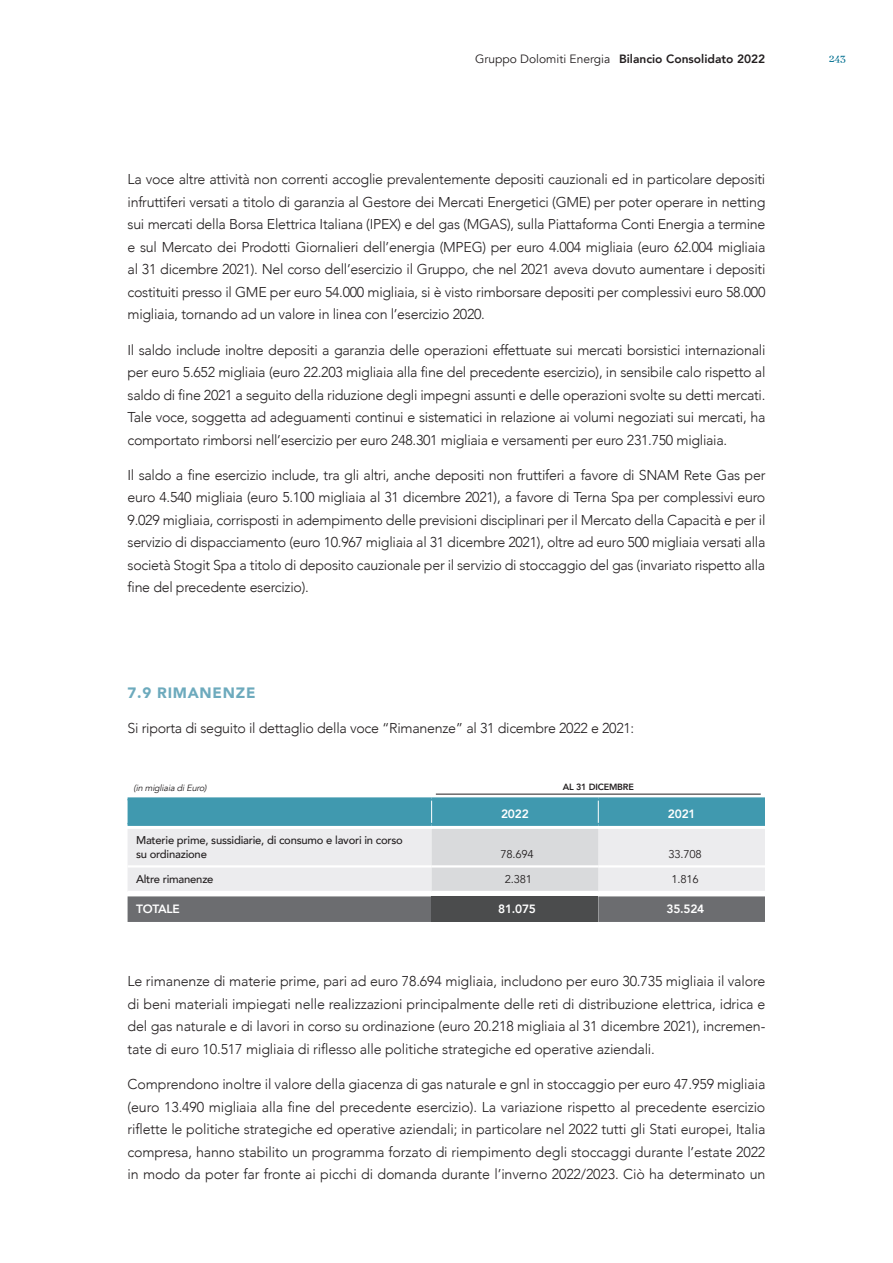
<style>
.page{position:relative;width:893px;height:1263px;background:#fff}
.page>*{position:absolute;margin:0;border:0;box-sizing:border-box;transform-origin:0 0}
.t1{font:900 15px "Avenir";letter-spacing:.05em;color:#6daabd}
.t2{font:300 14.25px/22.5px "Avenir";letter-spacing:-.02em;color:#231f20;text-align:justify}
.t3{font:800 12px "Avenir";color:#231f20}
.t4{font:800 12px "Avenir";letter-spacing:-.02em;color:#fff}
.t5{font:500 12px "Abhaya Libre";color:#006f90}
.t6{font:500 11.25px/13.5px "Avenir";letter-spacing:-.02em;color:#231f20}
.t7{font:11.25px "Avenir";letter-spacing:-.02em;color:#231f20}
.t8{font:italic 9px "Avenir";color:#231f20}
.t9{font:800 9px "Avenir";letter-spacing:-.02em;color:#231f20}
.s1{font-weight:400}
</style>
<div class="page">
<svg style="left:128px;top:800px;width:637px;height:122px;background:#a9bbc1"></svg>
<hr style="left:128px;top:865px;width:304px;height:2px;background:#fff">
<hr style="left:432px;top:865px;width:166px;height:2px;background:#fff">
<hr style="left:598px;top:865px;width:167px;height:2px;background:#fff">
<hr style="left:128px;top:891px;width:304px;height:2px;background:#fff">
<hr style="left:432px;top:891px;width:166px;height:2px;background:#fff">
<hr style="left:598px;top:891px;width:167px;height:2px;background:#fff">
<hr style="left:128px;top:797px;width:304px;height:3px;background:#4099af">
<hr style="left:432px;top:797px;width:166px;height:3px;background:#4099af">
<hr style="left:598px;top:797px;width:167px;height:3px;background:#4099af">
<hr style="left:128px;top:823px;width:304px;height:3px;background:#4099af">
<hr style="left:598px;top:823px;width:167px;height:3px;background:#4099af">
<hr style="left:432px;top:823px;width:166px;height:3px;background:#4099af">
<hr style="left:436px;top:794px;width:325px;height:1px;background:#231f20">
<p class="t3" style="left:475px;top:48px;width:292px"><span class="s1">Gruppo Dolomiti Energia</span> Bilancio Consolidato 2022</p>
<p class="t5" style="left:829px;top:52px;width:19px">243</p>
<p class="t2" style="left:128px;top:168px;width:639px">La voce altre attività non correnti accoglie prevalentemente depositi cauzionali ed in particolare depositi infruttiferi versati a titolo di garanzia al Gestore dei Mercati Energetici (GME) per poter operare in netting sui mercati della Borsa Elettrica Italiana (IPEX) e del gas (MGAS), sulla Piattaforma Conti Energia a termine e sul Mercato dei Prodotti Giornalieri dell’energia (MPEG) per euro 4.004 migliaia (euro 62.004 migliaia al 31 dicembre 2021). Nel corso dell’esercizio il Gruppo, che nel 2021 aveva dovuto aumentare i depositi costituiti presso il GME per euro 54.000 migliaia, si è visto rimborsare depositi per complessivi euro 58.000 migliaia, tornando ad un valore in linea con l’esercizio 2020.</p>
<p class="t2" style="left:128px;top:338px;width:639px">Il saldo include inoltre depositi a garanzia delle operazioni effettuate sui mercati borsistici internazionali per euro 5.652 migliaia (euro 22.203 migliaia alla fine del precedente esercizio), in sensibile calo rispetto al saldo di fine 2021 a seguito della riduzione degli impegni assunti e delle operazioni svolte su detti mercati.<br>Tale voce, soggetta ad adeguamenti continui e sistematici in relazione ai volumi negoziati sui mercati, ha comportato rimborsi nell’esercizio per euro 248.301 migliaia e versamenti per euro 231.750 migliaia.</p>
<p class="t2" style="left:128px;top:464px;width:639px">Il saldo a fine esercizio include, tra gli altri, anche depositi non fruttiferi a favore di SNAM Rete Gas per euro 4.540 migliaia (euro 5.100 migliaia al 31 dicembre 2021), a favore di Terna Spa per complessivi euro 9.029 migliaia, corrisposti in adempimento delle previsioni disciplinari per il Mercato della Capacità e per il servizio di dispacciamento (euro 10.967 migliaia al 31 dicembre 2021), oltre ad euro 500 migliaia versati alla società Stogit Spa a titolo di deposito cauzionale per il servizio di stoccaggio del gas (invariato rispetto alla fine del precedente esercizio).</p>
<p class="t1" style="left:128px;top:680px;width:129px">7.9 RIMANENZE</p>
<p class="t2" style="left:128px;top:717px;width:508px">Si riporta di seguito il dettaglio della voce “Rimanenze” al 31 dicembre 2022 e 2021:</p>
<p class="t8" style="left:134px;top:782px;width:77px">(in migliaia diEuro)</p>
<p class="t9" style="left:563px;top:778px;width:73px">AL 31 DICEMBRE</p>
<p class="t4" style="left:501px;top:802px;width:29px">2022</p>
<p class="t4" style="left:668px;top:802px;width:29px">2021</p>
<p class="t6" style="left:136px;top:833px;width:268px">Materie prime, sussidiarie, di consumo e lavori in corso su ordinazione</p>
<p class="t7" style="left:500px;top:847px;width:35px">78.694</p>
<p class="t7" style="left:669px;top:847px;width:35px">33.708</p>
<p class="t6" style="left:136px;top:872px;width:79px">Altre rimanenze</p>
<p class="t7" style="left:505px;top:873px;width:29px">2.381</p>
<p class="t7" style="left:672px;top:873px;width:29px">1.816</p>
<p class="t4" style="left:136px;top:898px;width:45px">TOTALE</p>
<p class="t4" style="left:498px;top:898px;width:39px">81.075</p>
<p class="t4" style="left:666px;top:898px;width:39px">35.524</p>
<p class="t2" style="left:128px;top:970px;width:639px">Le rimanenze di materie prime, pari ad euro 78.694 migliaia, includono per euro 30.735 migliaia il valore di beni materiali impiegati nelle realizzazioni principalmente delle reti di distribuzione elettrica, idrica e del gas naturale e di lavori in corso su ordinazione (euro 20.218 migliaia al 31 dicembre 2021), incremen&shy;tate di euro 10.517 migliaia di riflesso alle politiche strategiche ed operative aziendali.</p>
<p class="t2" style="left:128px;top:1073px;width:639px">Comprendono inoltre il valore della giacenza di gas naturale e gnl in stoccaggio per euro 47.959 migliaia (euro 13.490 migliaia alla fine del precedente esercizio). La variazione rispetto al precedente esercizio riflette le politiche strategiche ed operative aziendali; in particolare nel 2022 tutti gli Stati europei, Italia compresa, hanno stabilito un programma forzato di riempimento degli stoccaggi durante l’estate 2022 in modo da poter far fronte ai picchi di domanda durante l’inverno 2022/2023. Ciò ha determinato un</p>
</div>
